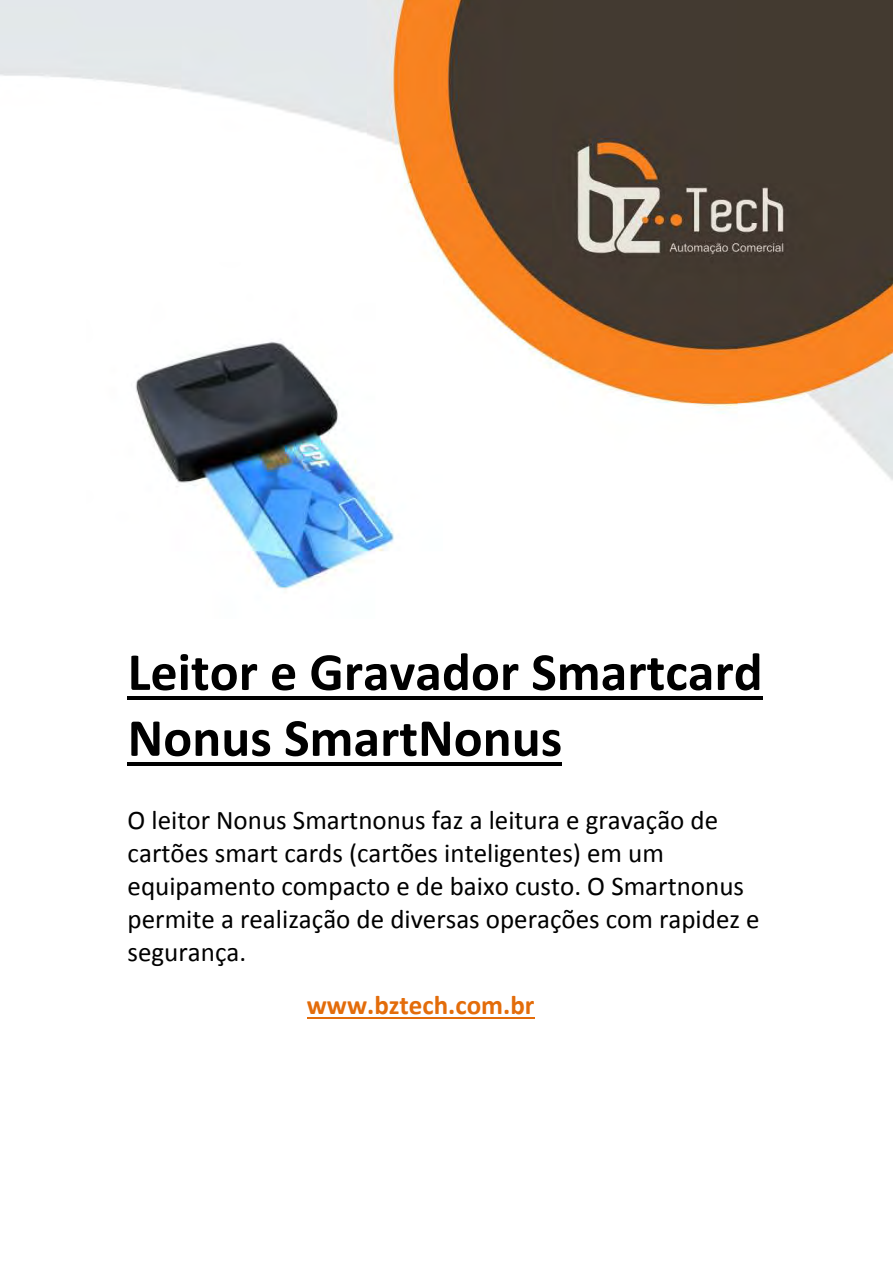
<style>
.page{position:relative;width:893px;height:1263px;background:#fff}
.page>*{position:absolute;margin:0;border:0;box-sizing:border-box;transform-origin:0 0}
.t1{font:700 54px/65.8px "Calibri";color:#000}
.t2{font:27px/33px "Calibri";color:#000}
.t3{font:700 27px "Calibri";color:#e36c0a}
</style>
<div class="page">
<img style="left:0;top:0;width:893px;height:766px">
<hr style="left:128px;top:696px;width:635px;height:3px;background:#000">
<hr style="left:128px;top:762px;width:434px;height:3px;background:#000">
<hr style="left:307px;top:1017px;width:228px;height:2px;background:#e36c0a">
<img style="left:87px;top:262px;width:355px;height:356px">
<h1 class="t1" style="left:128px;top:643px;width:637px">Leitor e Gravador Smartcard<br>Nonus SmartNonus</h1>
<p class="t2" style="left:128px;top:806px;width:634px">O leitor Nonus Smartnonus faz a leitura e gravação de cartões smart cards (cartões inteligentes) em um equipamento compacto e de baixo custo. O Smartnonus permite a realização de diversas operações com rapidez e segurança.</p>
<p class="t3" style="left:307px;top:994px;width:229px">www.bztech.com.br</p>
</div>
